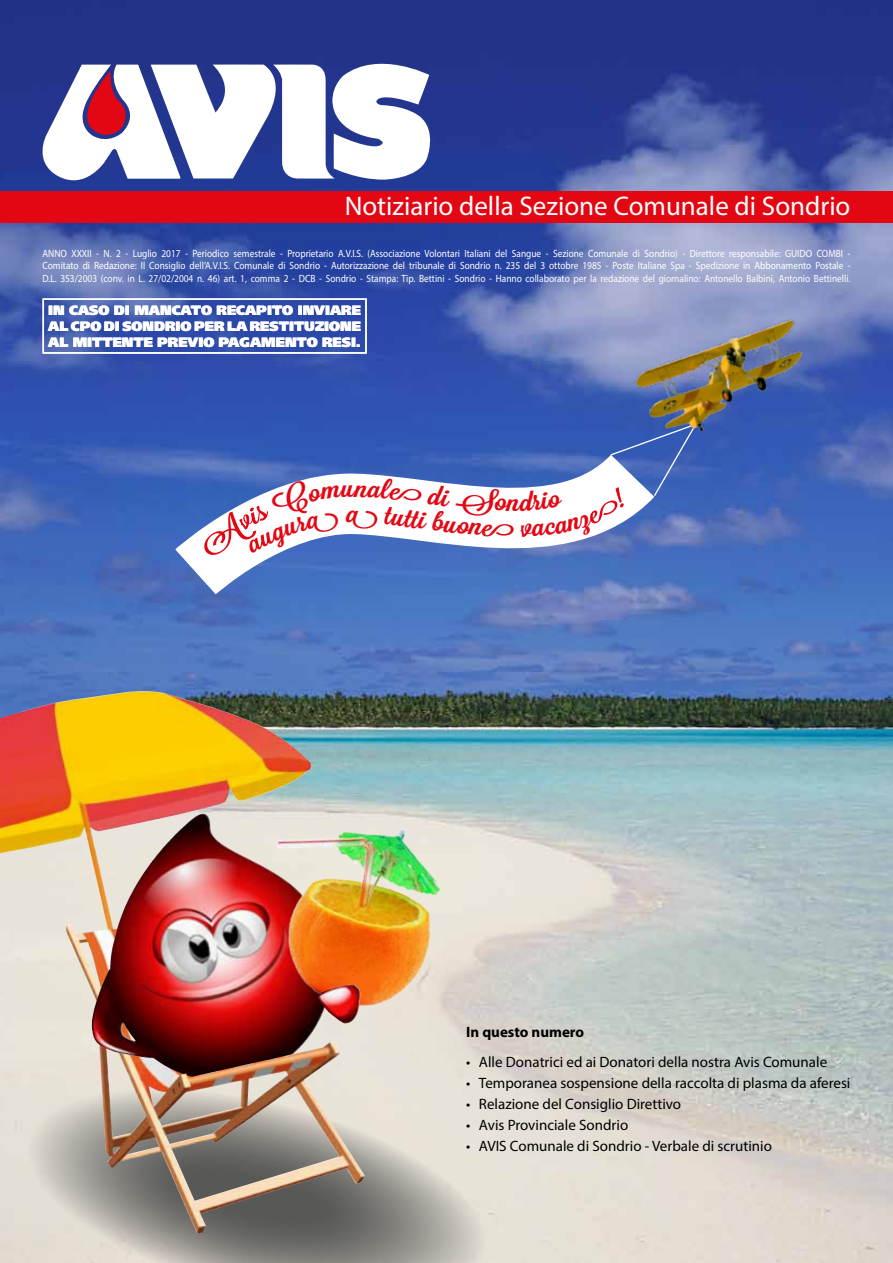
<style>
.page{position:relative;width:893px;height:1263px;background:#fff}
.page>*{position:absolute;margin:0;border:0;box-sizing:border-box;transform-origin:0 0}
.t1{font:27px "Myriad Pro";color:#fff}
.t2{font:25.2px "Lavanderia Sturdy";color:#e30613;scale:1.5 1}
.t3{font:15px "Myriad Pro";color:#000}
.t4{font:700 15px "Myriad Pro";color:#000}
.t5{font:900 13.5px/16.2px "Frutiger";color:#fff}
.t6{font:10.5px/12.6px "Myriad Pro";color:#fff;text-align:justify;scale:.89 1}
</style>
<div class="page">
<img style="left:0;top:0;width:893px;height:1263px">
<svg style="left:13px;top:1073px;width:484px;height:190px"></svg>
<img style="left:0;top:691px;width:365px;height:542px">
<img style="left:138px;top:814px;width:62px;height:68px">
<img style="left:213px;top:773px;width:273px;height:271px">
<img style="left:318px;top:984px;width:43px;height:40px">
<img style="left:166px;top:1041px;width:175px;height:51px">
<svg style="left:33px;top:49px;width:405px;height:142px"></svg>
<div style="left:0;top:191px;width:893px;height:32px;background:#e30613"></div>
<div style="left:43px;top:298px;width:324px;height:56px;border:2px solid #fff"></div>
<svg style="left:135px;top:390px;width:583px;height:242px"></svg>
<img style="left:592px;top:249px;width:258px;height:226px">
<svg style="left:195px;top:422px;width:503px;height:141px"></svg>
<h1 class="t1" style="left:345px;top:189px;width:507px">Notiziario della Sezione Comunale di Sondrio</h1>
<p class="t6" style="left:43px;top:247px;width:909px">ANNO XXXII - N. 2 - Luglio 2017 - Periodico semestrale - Proprietario A.V.I.S. (Associazione Volontari Italiani del Sangue - Sezione Comunale di Sondrio) - Direttore responsabile: GUIDO COMBI - Comitato di Redazione: Il Consiglio dell’A.V.I.S. Comunale di Sondrio - Autorizzazione del tribunale di Sondrio n. 235 del 3 ottobre 1985 - Poste Italiane Spa - Spedizione in Abbonamento Postale - D.L. 353/2003 (conv. in L. 27/02/2004 n. 46) art. 1, comma 2 - DCB - Sondrio - Stampa: Tip. Bettini - Sondrio - Hanno collaborato per la redazione del giornalino: Antonello Balbini, Antonio Bettinelli.</p>
<p class="t5" style="left:48px;top:302px;width:314px">IN CASO DI MANCATO RECAPITO INVIARE<br>AL CPO</p>
<p class="t5" style="left:48px;top:318px;width:314px;text-align:right">DI SONDRIO PER LA RESTITUZIONE<br>AL MITTENTE PREVIO PAGAMENTO RESI.</p>
<h2 class="t2" style="left:394px;top:502px;width:46px;rotate:7deg">utti bu</h2>
<h2 class="t2" style="left:507px;top:487px;width:10px">n</h2>
<h3 class="t4" style="left:466px;top:1022px;width:119px">In questo numero</h3>
<h3 class="t3" style="left:466px;top:1053px;width:362px">• Alle Donatrici ed ai Donatori della nostra Avis Comunale</h3>
<h3 class="t3" style="left:466px;top:1074px;width:386px">• Temporanea sospensione della raccolta di plasma da aferesi</h3>
<h3 class="t3" style="left:466px;top:1095px;width:216px">• Relazione del Consiglio Direttivo</h3>
<h3 class="t3" style="left:466px;top:1116px;width:164px">• Avis Provinciale Sondrio</h3>
<h3 class="t3" style="left:466px;top:1137px;width:307px">• AVIS Comunale di Sondrio - Verbale di scrutinio</h3>
</div>
